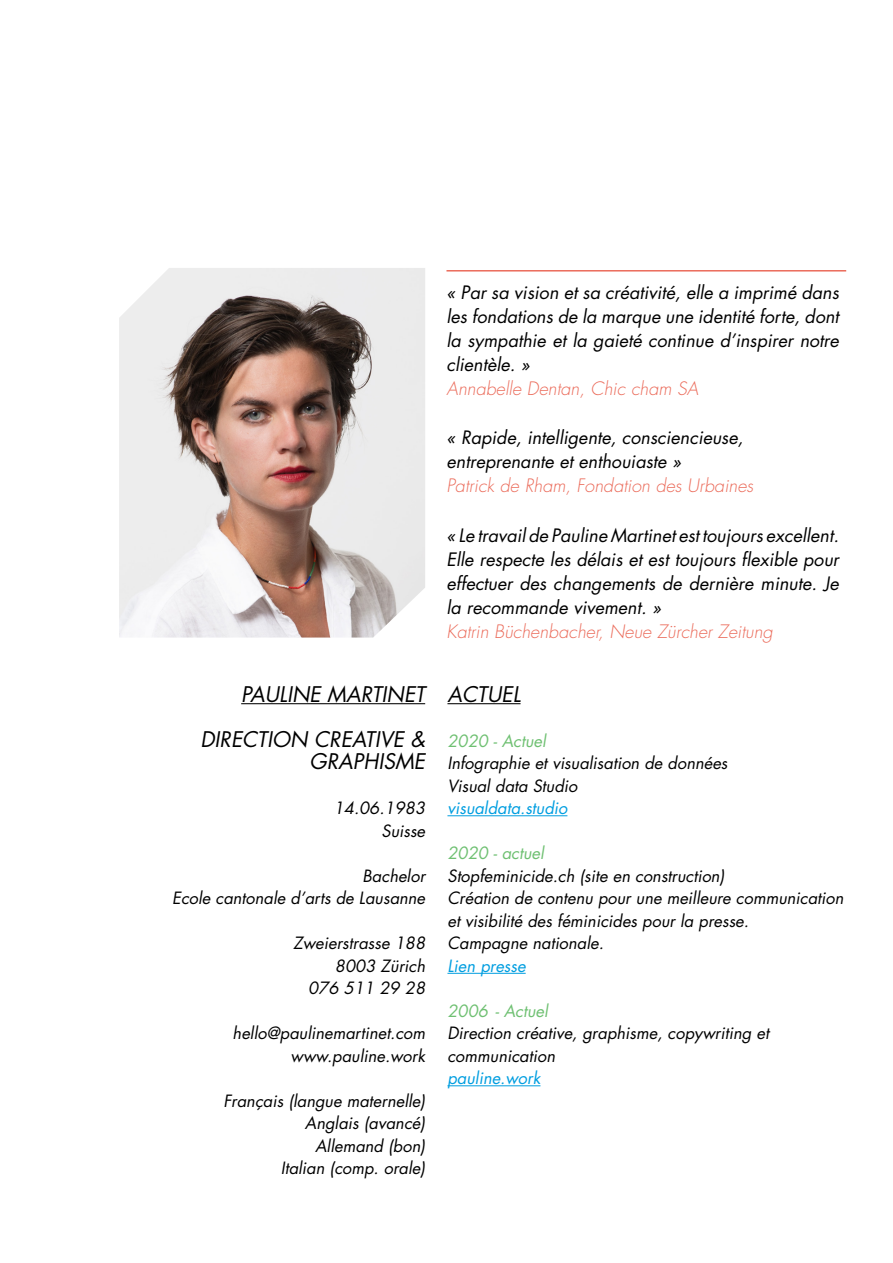
<style>
.page{position:relative;width:893px;height:1263px;background:#fff}
.page>*{position:absolute;margin:0;border:0;box-sizing:border-box;transform-origin:0 0}
.t1{font:italic 21px "Futura";color:#000}
.t2{font:italic 18px/24px "Futura";color:#000;text-align:justify}
.t3{font:italic 300 18px "Futura";color:#eb6b5a}
.t4{font:italic 16.5px/22.5px "Futura";color:#000}
.t5{font:italic 16.5px "Futura";color:#009ee0}
.t6{font:italic 16.5px "Futura";color:#6fc072}
</style>
<div class="page">
<hr style="left:447px;top:703px;width:74px;height:1px;background:#000">
<hr style="left:447px;top:815px;width:120px;height:1px;background:#009ee0">
<hr style="left:447px;top:973px;width:79px;height:1px;background:#009ee0">
<hr style="left:447px;top:1085px;width:93px;height:1px;background:#009ee0">
<hr style="left:241px;top:703px;width:184px;height:1px;background:#000">
<img style="left:119px;top:268px;width:306px;height:369px">
<hr style="left:446px;top:270px;width:400px;height:2px;background:#eb6b5a">
<p class="t1" style="left:241px;top:680px;width:185px">PAULINE MARTINET</p>
<p class="t1" style="left:200px;top:725px;width:226px">DIRECTION CREATIVE &amp;</p>
<p class="t1" style="left:310px;top:748px;width:117px">GRAPHISME</p>
<p class="t4" style="left:334px;top:797px;width:93px">14.06.1983</p>
<p class="t4" style="left:381px;top:819px;width:45px">Suisse</p>
<p class="t4" style="left:363px;top:864px;width:64px">Bachelor</p>
<p class="t4" style="left:172px;top:887px;width:254px">Ecole cantonale d’arts de Lausanne</p>
<p class="t4" style="left:293px;top:932px;width:134px">Zweierstrasse 188</p>
<p class="t4" style="left:335px;top:954px;width:92px">8003 Zürich</p>
<p class="t4" style="left:308px;top:977px;width:118px">076 511 29 28</p>
<p class="t4" style="left:233px;top:1022px;width:194px">hello@paulinemartinet.com</p>
<p class="t4" style="left:290px;top:1044px;width:136px">www.pauline.work</p>
<p class="t4" style="left:223px;top:1089px;width:203px">Français (langue maternelle)</p>
<p class="t4" style="left:305px;top:1112px;width:122px">Anglais (avancé)</p>
<p class="t4" style="left:315px;top:1134px;width:112px">Allemand (bon)</p>
<p class="t4" style="left:281px;top:1157px;width:146px">Italian (comp. orale)</p>
<p class="t2" style="left:446px;top:280px;width:394px">« Par sa vision et sa créativité, elle a imprimé dans les fondations de la marque une identité forte, dont la sympathie et la gaieté continue d’inspirer notre clientèle. »</p>
<p class="t3" style="left:446px;top:377px;width:253px">Annabelle Dentan, Chic cham SA</p>
<p class="t2" style="left:446px;top:426px;width:298px">« Rapide, intelligente, consciencieuse,</p>
<p class="t2" style="left:446px;top:450px;width:236px">entreprenante et enthouiaste »</p>
<p class="t3" style="left:446px;top:475px;width:308px">Patrick de Rham, Fondation des Urbaines</p>
<p class="t2" style="left:446px;top:523px;width:394px">« Le travail de Pauline Martinet est toujours excellent.<br>Elle respecte les délais et est toujours flexible pour effectuer des changements de dernière minute. Je la recommande vivement. »</p>
<p class="t3" style="left:446px;top:620px;width:328px">Katrin Büchenbacher, Neue Zürcher Zeitung</p>
<p class="t1" style="left:447px;top:680px;width:75px">ACTUEL</p>
<p class="t6" style="left:447px;top:730px;width:100px">2020 - Actuel</p>
<p class="t4" style="left:447px;top:752px;width:282px">Infographie et visualisation de données</p>
<p class="t4" style="left:447px;top:774px;width:132px">Visual data Studio</p>
<p class="t5" style="left:447px;top:797px;width:121px">visualdata.studio</p>
<p class="t6" style="left:447px;top:842px;width:98px">2020 - actuel</p>
<p class="t4" style="left:447px;top:864px;width:278px">Stopfeminicide.ch (site en construction)</p>
<p class="t4" style="left:447px;top:887px;width:398px">Création de contenu pour une meilleure communication et visibilité des féminicides pour la presse.</p>
<p class="t4" style="left:447px;top:932px;width:158px">Campagne nationale.</p>
<p class="t5" style="left:447px;top:955px;width:80px">Lien presse</p>
<p class="t6" style="left:447px;top:1000px;width:102px">2006 - Actuel</p>
<p class="t4" style="left:447px;top:1022px;width:323px">Direction créative, graphisme, copywriting et communication</p>
<p class="t5" style="left:447px;top:1067px;width:95px">pauline.work</p>
</div>
